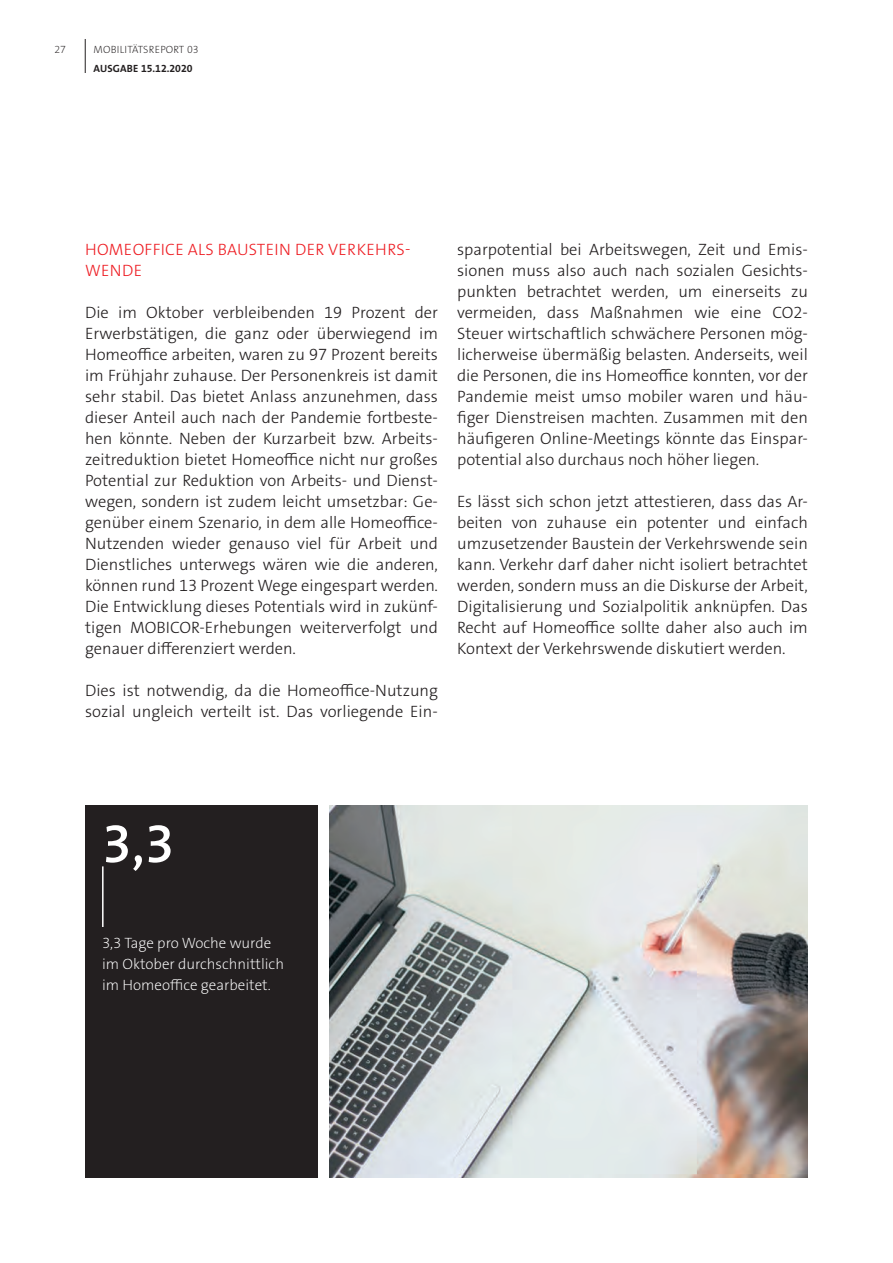
<style>
.page{position:relative;width:893px;height:1263px;background:#fff}
.page>*{position:absolute;margin:0;border:0;box-sizing:border-box;transform-origin:0 0}
.t1{font:600 54px "The Sans Os F";color:#fff}
.t2{font:300 16.5px/21px "The Sans Os F";color:#231f20;text-align:justify}
.t3{font:300 16.5px/21px "The Sans Os F";letter-spacing:.02em;color:#ee1d23}
.t4{font:200 15px/21px "The Sans Os F";color:#fff}
.t5{font:200 10.5px "The Sans Os F";letter-spacing:.015em;color:#231f20}
.t6{font:700 10.5px "The Sans Os F";color:#231f20}
</style>
<div class="page">
<hr style="left:85px;top:39px;width:1px;height:34px;background:#231f20">
<img style="left:330px;top:806px;width:478px;height:372px">
<div style="left:85px;top:805px;width:233px;height:373px;background:#231f20"></div>
<hr style="left:102px;top:866px;width:2px;height:61px;background:#fff">
<p class="t5" style="left:54px;top:45px;width:13px">27</p>
<p class="t5" style="left:94px;top:44px;width:106px">MOBILITÄTSREPORT 03</p>
<p class="t6" style="left:94px;top:63px;width:101px">AUSGABE 15.12.2020</p>
<p class="t3" style="left:85px;top:240px;width:327px">HOMEOFFICE ALS BAUSTEIN DER VERKEHRS-<br>WENDE</p>
<p class="t2" style="left:85px;top:303px;width:354px">Die im Oktober verbleibenden 19 Prozent der Erwerbstätigen, die ganz oder überwiegend im Homeoffice arbeiten, waren zu 97 Prozent bereits im Frühjahr zuhause. Der Personenkreis ist damit sehr stabil. Das bietet Anlass anzunehmen, dass dieser Anteil auch nach der Pandemie fortbeste&shy;hen könnte. Neben der Kurzarbeit bzw. Arbeits&shy;zeitreduktion bietet Homeoffice nicht nur großes Potential zur Reduktion von Arbeits- und Dienst&shy;wegen, sondern ist zudem leicht umsetzbar: Ge&shy;genüber einem Szenario, in dem alle Homeoffice-Nutzenden wieder genauso viel für Arbeit und Dienstliches unterwegs wären wie die anderen, können rund 13 Prozent Wege eingespart werden.<br>Die Entwicklung dieses Potentials wird in zukünf&shy;tigen MOBICOR-Erhebungen weiterverfolgt und genauer differenziert werden.</p>
<p class="t2" style="left:85px;top:681px;width:354px">Dies ist notwendig, da die Homeoffice-Nutzung sozial ungleich verteilt ist. Das vorliegende Ein-</p>
<p class="t2" style="left:457px;top:240px;width:352px">sparpotential bei Arbeitswegen, Zeit und Emis&shy;sionen muss also auch nach sozialen Gesichts&shy;punkten betrachtet werden, um einerseits zu vermeiden, dass Maßnahmen wie eine CO2- Steuer wirtschaftlich schwächere Personen mög&shy;licherweise übermäßig belasten. Anderseits, weil die Personen, die ins Homeoffice konnten, vor der Pandemie meist umso mobiler waren und häu&shy;figer Dienstreisen machten. Zusammen mit den häufigeren Online-Meetings könnte das Einspar&shy;potential also durchaus noch höher liegen.</p>
<p class="t2" style="left:457px;top:492px;width:352px">Es lässt sich schon jetzt attestieren, dass das Ar&shy;beiten von zuhause ein potenter und einfach umzusetzender Baustein der Verkehrswende sein kann. Verkehr darf daher nicht isoliert betrachtet werden, sondern muss an die Diskurse der Arbeit, Digitalisierung und Sozialpolitik anknüpfen. Das Recht auf Homeoffice sollte daher also auch im Kontext der Verkehrswende diskutiert werden.</p>
<h1 class="t1" style="left:102px;top:817px;width:74px">3,3</h1>
<p class="t4" style="left:102px;top:933px;width:183px">3,3 Tage pro Woche wurde im Oktober durchschnittlich im Homeoffice gearbeitet.</p>
</div>
